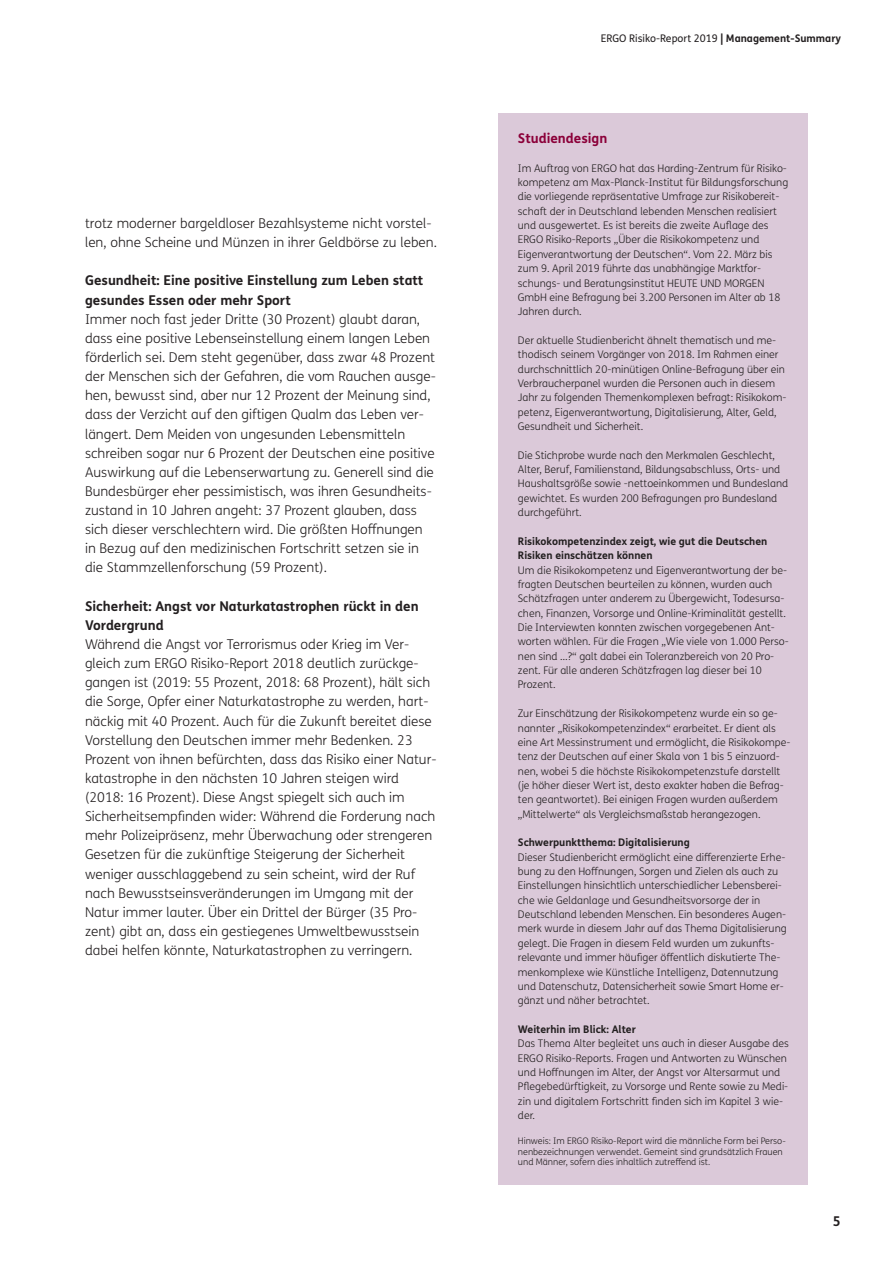
<style>
.page{position:relative;width:893px;height:1263px;background:#fff}
.page>*{position:absolute;margin:0;border:0;box-sizing:border-box;transform-origin:0 0}
.t1{font:300 13.5px/19.2px "FS Me Pro";color:#231f20}
.t2{font:700 13.5px/19.2px "FS Me";color:#231f20}
.t3{font:700 13.5px "FS Me";color:#8b0039}
.t4{font:300 10.5px/14.4px "FS Me Pro";color:#231f20}
.t5{font:700 10.5px/14.4px "FS Me";color:#231f20}
.t6{font:10.5px "FS Me";color:#231f20}
.t7{font:300 9px/10.6px "FS Me Pro";color:#231f20}
.s1{font-weight:700}
</style>
<div class="page">
<div style="left:499px;top:113px;width:309px;height:1071px;background:#dbc9d9"></div>
<p class="t1" style="left:85px;top:213px;width:353px">trotz moderner bargeldloser Bezahlsysteme nicht vorstel&shy;len, ohne Scheine und Münzen in ihrer Geldbörse zu leben.</p>
<p class="t2" style="left:85px;top:270px;width:340px">Gesundheit: Eine positive Einstellung zum Leben statt gesundes Essen oder mehr Sport</p>
<p class="t1" style="left:85px;top:309px;width:352px">Immer noch fast jeder Dritte (30 Prozent) glaubt daran, dass eine positive Lebenseinstellung einem langen Leben förderlich sei. Dem steht gegenüber, dass zwar 48 Prozent der Menschen sich der Gefahren, die vom Rauchen ausge&shy;hen, bewusst sind, aber nur 12 Prozent der Meinung sind, dass der Verzicht auf den giftigen Qualm das Leben ver&shy;längert. Dem Meiden von ungesunden Lebensmitteln schreiben sogar nur 6 Prozent der Deutschen eine positive Auswirkung auf die Lebenserwartung zu. Generell sind die Bundesbürger eher pessimistisch, was ihren Gesundheits&shy;zustand in 10 Jahren angeht: 37 Prozent glauben, dass sich dieser verschlechtern wird. Die größten Hoffnungen in Bezug auf den medizinischen Fortschritt setzen sie in die Stammzellenforschung (59 Prozent).</p>
<p class="t2" style="left:85px;top:596px;width:335px">Sicherheit: Angst vor Naturkatastrophen rückt in den<br>Vordergrund</p>
<p class="t1" style="left:85px;top:634px;width:353px">Während die Angst vor Terrorismus oder Krieg im Ver&shy;gleich zum ERGO Risiko-Report 2018 deutlich zurückge&shy;gangen ist (2019: 55 Prozent, 2018: 68 Prozent), hält sich die Sorge, Opfer einer Naturkatastrophe zu werden, hart&shy;näckig mit 40 Prozent. Auch für die Zukunft bereitet diese Vorstellung den Deutschen immer mehr Bedenken. 23<br>Prozent von ihnen befürchten, dass das Risiko einer Natur&shy;katastrophe in den nächsten 10 Jahren steigen wird (2018: 16 Prozent). Diese Angst spiegelt sich auch im Sicherheitsempfinden wider: Während die Forderung nach mehr Polizeipräsenz, mehr Überwachung oder strengeren Gesetzen für die zukünftige Steigerung der Sicherheit weniger ausschlaggebend zu sein scheint, wird der Ruf nach Bewusstseinsveränderungen im Umgang mit der Natur immer lauter. Über ein Drittel der Bürger (35 Pro&shy;zent) gibt an, dass ein gestiegenes Umweltbewusstsein dabei helfen könnte, Naturkatastrophen zu verringern.</p>
<p class="t6" style="left:601px;top:31px;width:242px">ERGO Risiko-Report 2019 <span class="s1">| Management-Summary</span></p>
<p class="t3" style="left:518px;top:128px;width:91px">Studiendesign</p>
<p class="t4" style="left:518px;top:160px;width:272px">Im Auftrag von ERGO hat das Harding-Zentrum für Risiko&shy;kompetenz am Max-Planck-Institut für Bildungsforschung die vorliegende repräsentative Umfrage zur Risikobereit&shy;schaft der in Deutschland lebenden Menschen realisiert und ausgewertet. Es ist bereits die zweite Auflage des ERGO Risiko-Reports „Über die Risikokompetenz und Eigenverantwortung der Deutschen“. Vom 22. März bis zum 9. April 2019 führte das unabhängige Marktfor&shy;schungs- und Beratungsinstitut HEUTE UND MORGEN GmbH eine Befragung bei 3.200 Personen im Alter ab 18<br>Jahren durch.</p>
<p class="t4" style="left:518px;top:333px;width:270px">Der aktuelle Studienbericht ähnelt thematisch und me&shy;thodisch seinem Vorgänger von 2018. Im Rahmen einer durchschnittlich 20-minütigen Online-Befragung über ein Verbraucherpanel wurden die Personen auch in diesem Jahr zu folgenden Themenkomplexen befragt: Risikokom&shy;petenz, Eigenverantwortung, Digitalisierung, Alter, Geld, Gesundheit und Sicherheit.</p>
<p class="t4" style="left:518px;top:448px;width:272px">Die Stichprobe wurde nach den Merkmalen Geschlecht, Alter, Beruf, Familienstand, Bildungsabschluss, Orts- und Haushaltsgröße sowie -nettoeinkommen und Bundesland gewichtet. Es wurden 200 Befragungen pro Bundesland durchgeführt.</p>
<p class="t5" style="left:518px;top:533px;width:251px">Risikokompetenzindex zeigt, wie gut die Deutschen<br>Risiken einschätzen können</p>
<p class="t4" style="left:518px;top:562px;width:272px">Um die Risikokompetenz und Eigenverantwortung der be&shy;fragten Deutschen beurteilen zu können, wurden auch Schätzfragen unter anderem zu Übergewicht, Todesursa&shy;chen, Finanzen, Vorsorge und Online-Kriminalität gestellt.<br>Die Interviewten konnten zwischen vorgegebenen Ant&shy;worten wählen. Für die Fragen „Wie viele von 1.000 Perso&shy;nen sind …?“ galt dabei ein Toleranzbereich von 20 Pro&shy;zent. Für alle anderen Schätzfragen lag dieser bei 10<br>Prozent.</p>
<p class="t4" style="left:518px;top:706px;width:274px">Zur Einschätzung der Risikokompetenz wurde ein so ge&shy;nannter „Risikokompetenzindex“ erarbeitet. Er dient als eine Art Messinstrument und ermöglicht, die Risikokompe&shy;tenz der Deutschen auf einer Skala von 1 bis 5 einzuord&shy;nen, wobei 5 die höchste Risikokompetenzstufe darstellt (je höher dieser Wert ist, desto exakter haben die Befrag&shy;ten geantwortet). Bei einigen Fragen wurden außerdem „Mittelwerte“ als Vergleichsmaßstab herangezogen.</p>
<p class="t5" style="left:518px;top:835px;width:174px">Schwerpunktthema: Digitalisierung</p>
<p class="t4" style="left:518px;top:849px;width:270px">Dieser Studienbericht ermöglicht eine differenzierte Erhe&shy;bung zu den Hoffnungen, Sorgen und Zielen als auch zu Einstellungen hinsichtlich unterschiedlicher Lebensberei&shy;che wie Geldanlage und Gesundheitsvorsorge der in Deutschland lebenden Menschen. Ein besonderes Augen&shy;merk wurde in diesem Jahr auf das Thema Digitalisierung gelegt. Die Fragen in diesem Feld wurden um zukunfts&shy;relevante und immer häufiger öffentlich diskutierte The&shy;menkomplexe wie Künstliche Intelligenz, Datennutzung und Datenschutz, Datensicherheit sowie Smart Home er&shy;gänzt und näher betrachtet.</p>
<p class="t5" style="left:518px;top:1021px;width:120px">Weiterhin im Blick: Alter</p>
<p class="t4" style="left:518px;top:1036px;width:273px">Das Thema Alter begleitet uns auch in dieser Ausgabe des ERGO Risiko-Reports. Fragen und Antworten zu Wünschen und Hoffnungen im Alter, der Angst vor Altersarmut und Pflegebedürftigkeit, zu Vorsorge und Rente sowie zu Medi&shy;zin und digitalem Fortschritt finden sich im Kapitel 3 wie&shy;der.</p>
<p class="t7" style="left:518px;top:1135px;width:269px">Hinweis: Im ERGO Risiko-Report wird die männliche Form bei Perso&shy;nenbezeichnungen verwendet. Gemeint sind grundsätzlich Frauen und Männer, sofern dies inhaltlich zutreffend ist.</p>
<p class="t2" style="left:833px;top:1211px;width:9px">5</p>
</div>
